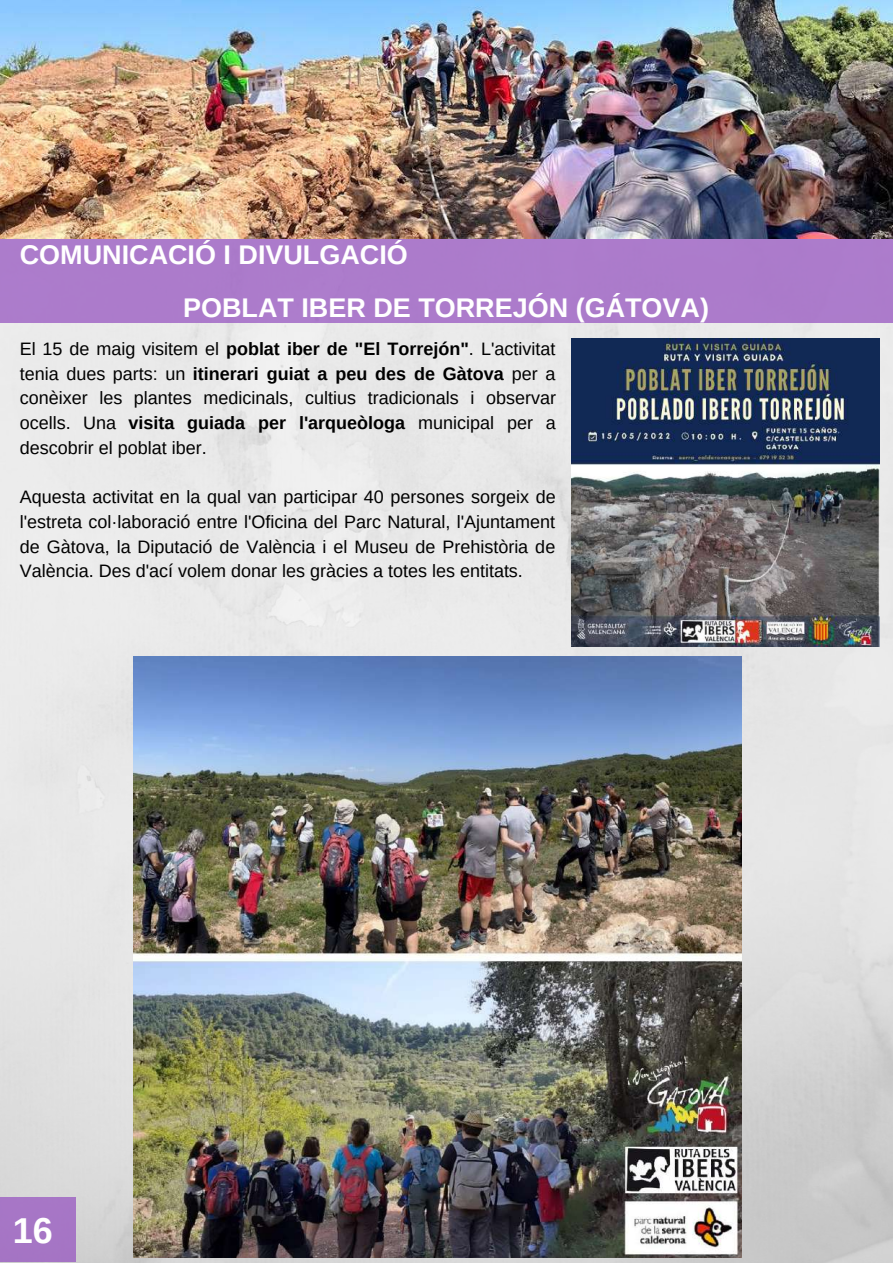
<style>
.page{position:relative;width:893px;height:1264px;background:#fff}
.page>*{position:absolute;margin:0;border:0;box-sizing:border-box;transform-origin:0 0}
.t1{font:700 36px "Arimo";color:#fff}
.t2{font:700 27px "Arimo";color:#fff}
.t3{font:18px/24.8px "Arimo";color:#000;text-align:justify}
.s1{font-weight:700}
</style>
<div class="page">
<img style="left:0;top:238px;width:892px;height:1024px">
<div style="left:0;top:239px;width:892px;height:84px;background:#ac7bcb"></div>
<div style="left:0;top:1197px;width:75px;height:64px;background:#a675c5"></div>
<img style="left:0;top:0;width:892px;height:238px">
<img style="left:133px;top:656px;width:608px;height:601px">
<img style="left:571px;top:338px;width:308px;height:308px">
<h2 class="t2" style="left:20px;top:240px;width:389px">COMUNICACIÓ I DIVULGACIÓ</h2>
<h2 class="t2" style="left:183px;top:292px;width:527px">POBLAT IBER DE TORREJÓN (GÁTOVA)</h2>
<p class="t3" style="left:20px;top:336px;width:537px">El 15 de maig visitem el <span class="s1">poblat iber de "El Torrejón"</span>. L'activitat tenia dues parts: un <span class="s1">itinerari guiat a peu des de Gàtova</span> per a conèixer les plantes medicinals, cultius tradicionals i observar ocells. Una <span class="s1">visita guiada per l'arqueòloga</span> municipal per a descobrir el poblat iber.</p>
<p class="t3" style="left:20px;top:484px;width:537px">Aquesta activitat en la qual van participar 40 persones sorgeix de l'estreta col·laboració entre l'Oficina del Parc Natural, l'Ajuntament de Gàtova, la Diputació de València i el Museu de Prehistòria de València. Des d'ací volem donar les gràcies a totes les entitats.</p>
<h1 class="t1" style="left:13px;top:1209px;width:41px">16</h1>
</div>
